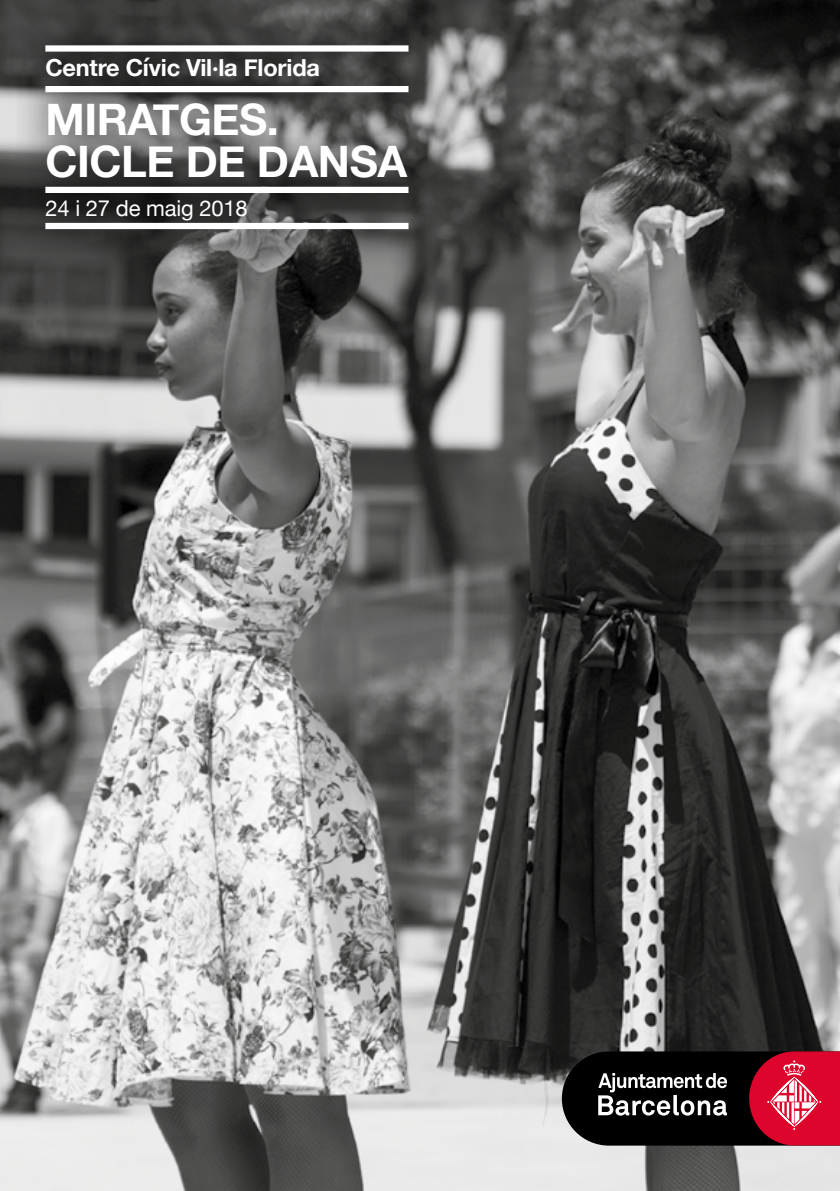
<style>
.page{position:relative;width:840px;height:1191px;background:#fff}
.page>*{position:absolute;margin:0;border:0;box-sizing:border-box;transform-origin:0 0}
.t1{font:700 43.4px/42.8px "Helvetica Neue";letter-spacing:-.01em;color:#fff}
.t2{font:700 23.6px "Helvetica Neue";letter-spacing:-.01em;color:#fff}
.t3{font:22px "Helvetica Neue";letter-spacing:-.01em;color:#fff}
</style>
<div class="page">
<img style="left:0;top:0;width:839px;height:1191px">
<svg style="left:561px;top:1051px;width:278px;height:94px;background:#58222c"></svg>
<svg style="left:10px;top:8px;width:433px;height:259px;background:#4d4d4d"></svg>
<div style="left:45px;top:45px;width:363px;height:7px;background:#fff"></div>
<div style="left:45px;top:86px;width:363px;height:6px;background:#fff"></div>
<div style="left:45px;top:187px;width:363px;height:6px;background:#fff"></div>
<div style="left:45px;top:223px;width:363px;height:6px;background:#fff"></div>
<p class="t2" style="left:45px;top:50px;width:276px">Centre Cívic Vil·la Florida</p>
<h1 class="t1" style="left:45px;top:99px;width:363px">MIRATGES.<br>CICLE DE DANSA</h1>
<p class="t3" style="left:45px;top:192px;width:204px">24 i 27 de maig 2018</p>
</div>
